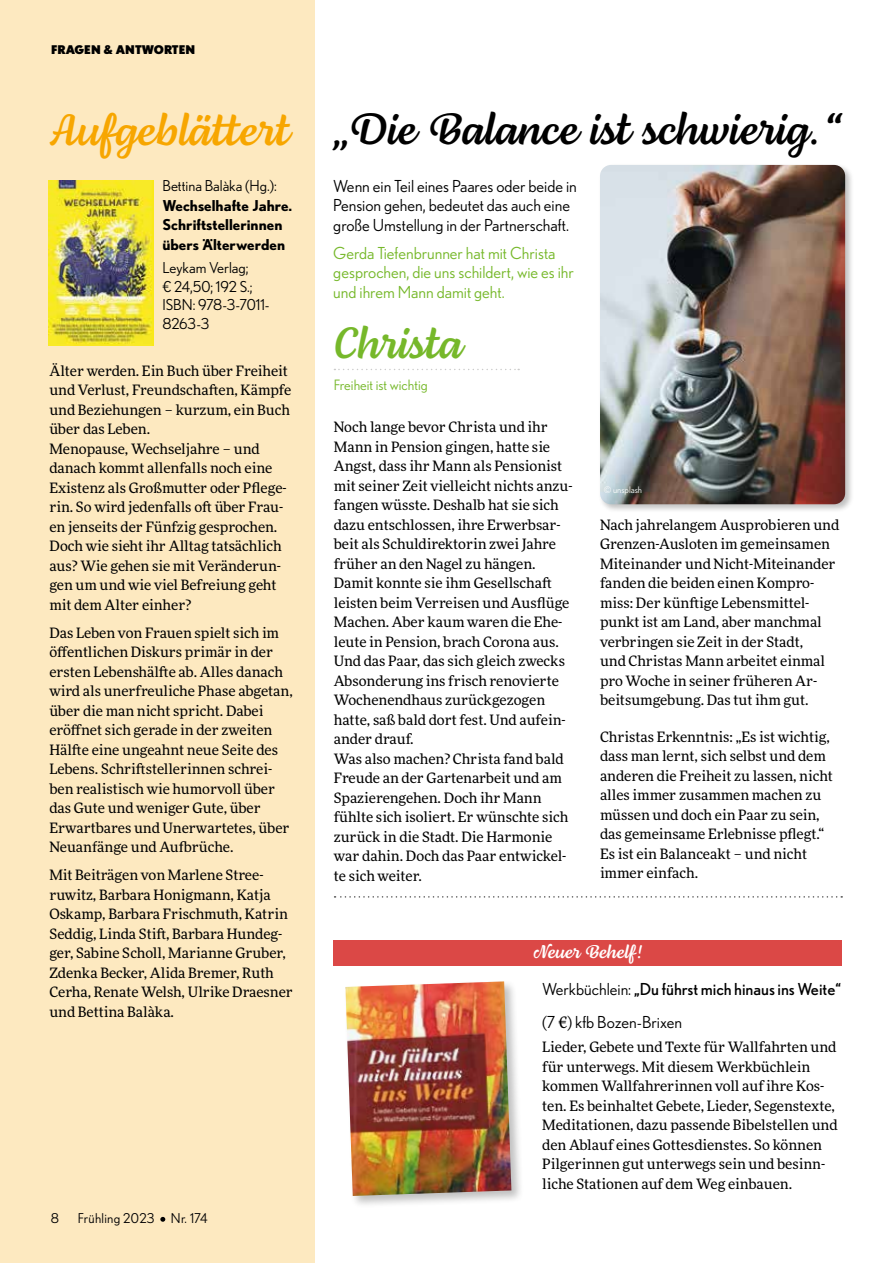
<style>
.page{position:relative;width:893px;height:1263px;background:#fff}
.page>*{position:absolute;margin:0;border:0;box-sizing:border-box;transform-origin:0 0}
.t1{font:45px "Lemongrass Script";color:#000}
.t2{font:45px "Lemongrass Script";color:#f7a600}
.t3{font:45px "Lemongrass Script";color:#76b82a}
.t4{font:18.9px "Lemongrass Script";color:#fff}
.t5{font:16.5px/19.5px "Nobel";color:#000}
.t6{font:16.5px/19.5px "Nobel";color:#76b82a}
.t7{font:16.5px "Nobel";color:#000}
.t8{font:15px/18.8px "Nobel";color:#000}
.t9{font:700 15px/19.5px "Nobel";color:#000}
.t10{font:14.25px/19.5px "More Pro";color:#000}
.t11{font:14.25px "Nobel";color:#76b82a}
.t12{font:13.5px "Nobel";letter-spacing:.02em;color:#000}
.t13{font:900 12px "Nobel";color:#000}
.t14{font:9px "Nobel";color:#fff}
.s1{font-style:inherit}
.s2{font-family:"More Pro"}
</style>
<div class="page">
<div style="left:0;top:0;width:315px;height:1263px;background:#fde9c0"></div>
<div style="left:598px;top:163px;width:256px;height:351px;background:#000;opacity:.25"></div>
<img style="left:600px;top:165px;width:245px;height:339px">
<img style="left:49px;top:180px;width:105px;height:166px">
<svg style="left:334px;top:369px;width:185px;height:1px"></svg>
<div style="left:334px;top:940px;width:508px;height:25px;background:#db4846"></div>
<svg style="left:335px;top:896px;width:507px;height:2px"></svg>
<div style="left:343px;top:979px;width:181px;height:229px;background:#000;opacity:.25"></div>
<img style="left:345px;top:981px;width:166px;height:215px">
<p class="t13" style="left:51px;top:42px;width:146px">FRAGEN &amp; ANTWORTEN</p>
<h1 class="t2" style="left:49px;top:103px;width:241px">Aufgeblättert</h1>
<p class="t8" style="left:162px;top:176px;width:116px">Bettina Balàka (Hg.):</p>
<p class="t9" style="left:162px;top:195px;width:131px">Wechselhafte Jahre.<br>Schriftstellerinnen übers Älterwerden</p>
<p class="t8" style="left:162px;top:258px;width:109px">Leykam Verlag;<br>€ 24,50; 192 S.;<br>ISBN: 978-3-7011-<br>8263-3</p>
<p class="t10" style="left:49px;top:360px;width:243px">Älter werden. Ein Buch über Freiheit und Verlust, Freundschaften, Kämpfe und Beziehungen – kurzum, ein Buch über das Leben.<br>Menopause, Wechseljahre – und danach kommt allenfalls noch eine<br>Existenz als Großmutter oder Pflege&shy;rin. So wird jedenfalls oft über Frau&shy;en jenseits der Fünfzig gesprochen.<br>Doch wie sieht ihr Alltag tatsächlich aus? Wie gehen sie mit Veränderun&shy;gen um und wie viel Befreiung geht mit dem Alter einher?</p>
<p class="t10" style="left:49px;top:622px;width:245px">Das Leben von Frauen spielt sich im öffentlichen Diskurs primär in der ersten Lebenshälfte ab. Alles danach wird als unerfreuliche Phase abgetan, über die man nicht spricht. Dabei eröffnet sich gerade in der zweiten Hälfte eine ungeahnt neue Seite des Lebens. Schriftstellerinnen schrei&shy;ben realistisch wie humorvoll über das Gute und weniger Gute, über Erwartbares und Unerwartetes, über Neuanfänge und Aufbrüche.</p>
<p class="t10" style="left:49px;top:865px;width:245px">Mit Beiträgen von Marlene Stree&shy;ruwitz, Barbara Honigmann, Katja Oskamp, Barbara Frischmuth, Katrin Seddig, Linda Stift, Barbara Hundeg&shy;ger, Sabine Scholl, Marianne Gruber, Zdenka Becker, Alida Bremer, Ruth Cerha, Renate Welsh, Ulrike Draesner und Bettina Balàka.</p>
<p class="t12" style="left:51px;top:1210px;width:10px">8</p>
<p class="t12" style="left:78px;top:1210px;width:131px">Frühling 2023 Nr. 174</p>
<h1 class="t1" style="left:334px;top:102px;width:509px">„Die Balance ist schwierig.“</h1>
<p class="t5" style="left:333px;top:176px;width:245px">Wenn ein Teil eines Paares oder beide in<br>Pension gehen, bedeutet das auch eine große Umstellung in der Partnerschaft.</p>
<p class="t6" style="left:333px;top:243px;width:242px">Gerda Tiefenbrunner hat mit Christa gesprochen, die uns schildert, wie es ihr und ihrem Mann damit geht.</p>
<h1 class="t3" style="left:334px;top:316px;width:130px">Christa</h1>
<p class="t11" style="left:334px;top:376px;width:96px">Freiheit ist wichtig</p>
<p class="t10" style="left:334px;top:417px;width:240px">Noch lange bevor Christa und ihr<br>Mann in Pension gingen, hatte sie<br>Angst, dass ihr Mann als Pensionist mit seiner Zeit vielleicht nichts anzu&shy;fangen wüsste. Deshalb hat sie sich dazu entschlossen, ihre Erwerbsar&shy;beit als Schuldirektorin zwei Jahre früher an den Nagel zu hängen.<br>Damit konnte sie ihm Gesellschaft leisten beim Verreisen und Ausflüge<br>Machen. Aber kaum waren die Ehe&shy;leute in Pension, brach Corona aus.<br>Und das Paar, das sich gleich zwecks<br>Absonderung ins frisch renovierte<br>Wochenendhaus zurückgezogen hatte, saß bald dort fest. Und aufein&shy;ander drauf.<br>Was also machen? Christa fand bald<br>Freude an der Gartenarbeit und am<br>Spazierengehen. Doch ihr Mann fühlte sich isoliert. Er wünschte sich zurück in die Stadt. Die Harmonie war dahin. Doch das Paar entwickel&shy;te sich weiter.</p>
<p class="t14" style="left:604px;top:485px;width:40px">© unsplash</p>
<p class="t10" style="left:600px;top:514px;width:241px">Nach jahrelangem Ausprobieren und Grenzen-Ausloten im gemeinsamen Miteinander und Nicht-Miteinander fanden die beiden einen Kompro&shy;miss: Der künftige Lebensmittel&shy;punkt ist am Land, aber manchmal verbringen sie Zeit in der Stadt,<br>und Christas Mann arbeitet einmal pro Woche in seiner früheren Ar&shy;beitsumgebung. Das tut ihm gut.</p>
<p class="t10" style="left:600px;top:726px;width:234px">Christas Erkenntnis: „Es ist wichtig, dass man lernt, sich selbst und dem anderen die Freiheit zu lassen, nicht alles immer zusammen machen zu müssen und doch ein Paar zu sein, das gemeinsame Erlebnisse pflegt.“<br>Es ist ein Balanceakt – und nicht immer einfach.</p>
<h2 class="t4" style="left:533px;top:940px;width:111px">Neuer Behelf!</h2>
<p class="t7" style="left:542px;top:979px;width:300px"><span class="s1">Werkbüchlein:</span> „Du führst mich hinaus ins Weite“</p>
<p class="t5" style="left:542px;top:1013px;width:141px">(7 <span class="s2">€</span>) kfb Bozen-Brixen</p>
<p class="t10" style="left:542px;top:1037px;width:297px">Lieder, Gebete und Texte für Wallfahrten und für unterwegs. Mit diesem Werkbüchlein kommen Wallfahrerinnen voll auf ihre Kos&shy;ten. Es beinhaltet Gebete, Lieder, Segenstexte, Meditationen, dazu passende Bibelstellen und den Ablauf eines Gottesdienstes. So können Pilgerinnen gut unterwegs sein und besinn&shy;liche Stationen auf dem Weg einbauen.</p>
</div>
